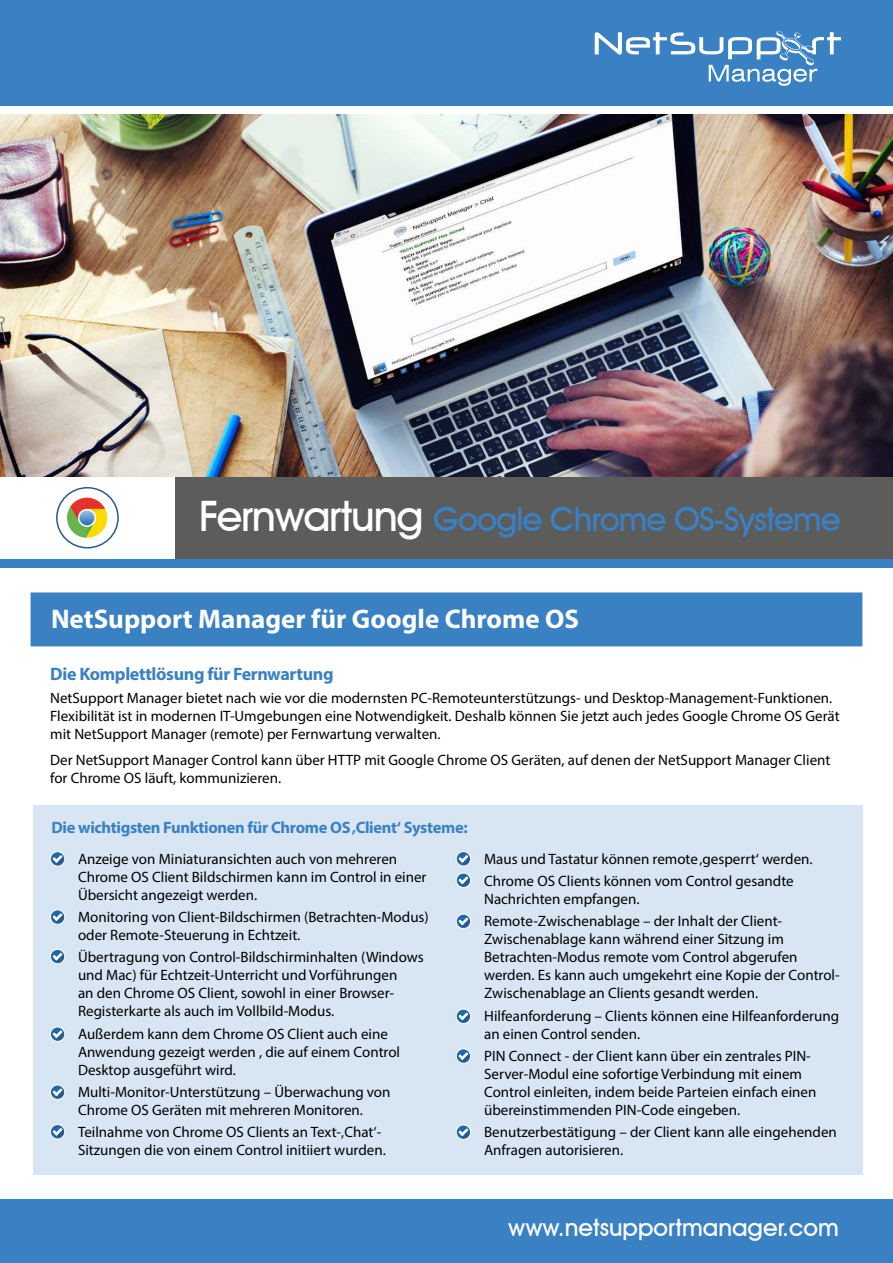
<style>
.page{position:relative;width:893px;height:1263px;background:#fff}
.page>*{position:absolute;margin:0;border:0;box-sizing:border-box;transform-origin:0 0}
.t1{font:500 33px "Avant Garde IT Cby BT";letter-spacing:-.03em;color:#3a81c3}
.t2{font:700 27px "Myriad Pro";color:#fff}
.t3{font:500 24px "Avant Garde IT Cby BT";color:#fff}
.t4{font:700 18px "Myriad Pro";letter-spacing:-.02em;color:#3a81c3}
.t5{font:700 16.5px "Myriad Pro";letter-spacing:-.02em;color:#3a81c3}
.t6{font:15px/18px "Myriad Pro";color:#000}
.s1{font-size:42px;color:#fff}
</style>
<div class="page">
<div style="left:0;top:0;width:893px;height:106px;background:#3a81c3"></div>
<div style="left:0;top:1199px;width:893px;height:64px;background:#3a81c3"></div>
<svg style="left:595px;top:30px;width:246px;height:56px"></svg>
<div style="left:0;top:559px;width:893px;height:9px;background:#3a81c3"></div>
<div style="left:174px;top:476px;width:719px;height:83px;background:#5c5c5b"></div>
<div style="left:31px;top:592px;width:831px;height:54px;background:#3a81c3;border:3px solid #3a81c3"></div>
<img style="left:0;top:115px;width:893px;height:361px">
<div style="left:33px;top:805px;width:829px;height:370px;background:#d8e6f3"></div>
<svg style="left:50px;top:852px;width:15px;height:14px"></svg>
<svg style="left:53px;top:855px;width:12px;height:11px"></svg>
<div style="left:50px;top:852px;width:15px;height:14px;border:1px solid #fff;border-radius:50%"></div>
<svg style="left:50px;top:910px;width:15px;height:14px"></svg>
<svg style="left:53px;top:913px;width:12px;height:11px"></svg>
<div style="left:50px;top:910px;width:15px;height:14px;border:1px solid #fff;border-radius:50%"></div>
<svg style="left:50px;top:949px;width:15px;height:15px"></svg>
<svg style="left:53px;top:953px;width:12px;height:9px"></svg>
<div style="left:50px;top:949px;width:15px;height:15px;border:1px solid #fff;border-radius:50%"></div>
<svg style="left:50px;top:1085px;width:15px;height:14px"></svg>
<svg style="left:53px;top:1088px;width:12px;height:11px"></svg>
<div style="left:50px;top:1085px;width:15px;height:14px;border:1px solid #fff;border-radius:50%"></div>
<svg style="left:50px;top:1027px;width:15px;height:14px"></svg>
<svg style="left:53px;top:1030px;width:12px;height:11px"></svg>
<div style="left:50px;top:1027px;width:15px;height:14px;border:1px solid #fff;border-radius:50%"></div>
<svg style="left:50px;top:1124px;width:15px;height:15px"></svg>
<svg style="left:53px;top:1128px;width:12px;height:11px"></svg>
<div style="left:50px;top:1124px;width:15px;height:15px;border:1px solid #fff;border-radius:50%"></div>
<svg style="left:456px;top:1009px;width:15px;height:14px"></svg>
<svg style="left:459px;top:1012px;width:12px;height:11px"></svg>
<div style="left:456px;top:1009px;width:15px;height:14px;border:1px solid #fff;border-radius:50%"></div>
<svg style="left:456px;top:1049px;width:15px;height:14px"></svg>
<svg style="left:459px;top:1052px;width:11px;height:11px"></svg>
<div style="left:456px;top:1049px;width:15px;height:14px;border:1px solid #fff;border-radius:50%"></div>
<svg style="left:456px;top:851px;width:15px;height:15px"></svg>
<svg style="left:459px;top:855px;width:12px;height:11px"></svg>
<div style="left:456px;top:851px;width:15px;height:15px;border:1px solid #fff;border-radius:50%"></div>
<svg style="left:456px;top:873px;width:15px;height:14px"></svg>
<svg style="left:459px;top:876px;width:12px;height:11px"></svg>
<div style="left:456px;top:873px;width:15px;height:14px;border:1px solid #fff;border-radius:50%"></div>
<svg style="left:456px;top:914px;width:15px;height:14px"></svg>
<svg style="left:459px;top:918px;width:12px;height:10px"></svg>
<div style="left:456px;top:914px;width:15px;height:14px;border:1px solid #fff;border-radius:50%"></div>
<svg style="left:456px;top:1125px;width:15px;height:14px"></svg>
<svg style="left:459px;top:1128px;width:12px;height:11px"></svg>
<div style="left:456px;top:1125px;width:15px;height:14px;border:1px solid #fff;border-radius:50%"></div>
<div style="left:56px;top:487px;width:63px;height:61px;border:2px solid #2b588e;border-radius:50%"></div>
<svg style="left:67px;top:498px;width:40px;height:40px"></svg>
<h1 class="t1" style="left:199px;top:499px;width:643px"><span class="s1">Fernwartung</span> Google Chrome OS-Systeme</h1>
<h2 class="t2" style="left:51px;top:601px;width:529px">NetSupport Manager für Google Chrome OS</h2>
<p class="t4" style="left:50px;top:662px;width:285px">Die Komplettlösung für Fernwartung</p>
<p class="t6" style="left:50px;top:689px;width:791px">NetSupport Manager bietet nach wie vor die modernsten PC-Remoteunterstützungs- und Desktop-Management-Funktionen.<br>Flexibilität ist in modernen IT-Umgebungen eine Notwendigkeit. Deshalb können Sie jetzt auch jedes Google Chrome OS Gerät mit NetSupport Manager (remote) per Fernwartung verwalten.</p>
<p class="t6" style="left:50px;top:751px;width:782px">Der NetSupport Manager Control kann über HTTP mit Google Chrome OS Geräten, auf denen der NetSupport Manager Client for Chrome OS läuft, kommunizieren.</p>
<p class="t5" style="left:51px;top:816px;width:418px">Die wichtigsten Funktionen für Chrome OS ‚Client‘ Systeme:</p>
<p class="t6" style="left:78px;top:849px;width:350px;text-indent:-27px">• Anzeige von Miniaturansichten auch von mehreren<br>Chrome OS Client Bildschirmen kann im Control in einer<br>Übersicht angezeigt werden.</p>
<p class="t6" style="left:78px;top:908px;width:352px;text-indent:-27px">• Monitoring von Client-Bildschirmen (Betrachten-Modus) oder Remote-Steuerung in Echtzeit.</p>
<p class="t6" style="left:78px;top:948px;width:347px;text-indent:-27px">• Übertragung von Control-Bildschirminhalten (Windows und Mac) für Echtzeit-Unterricht und Vorführungen<br>an den Chrome OS Client, sowohl in einer Browser-Registerkarte als auch im Vollbild-Modus.</p>
<p class="t6" style="left:78px;top:1024px;width:324px;text-indent:-27px">• Außerdem kann dem Chrome OS Client auch eine<br>Anwendung gezeigt werden , die auf einem Control<br>Desktop ausgeführt wird.</p>
<p class="t6" style="left:51px;top:1082px;width:341px;text-align:center">• Multi-Monitor-Unterstützung – Überwachung von<br>Chrome OS Geräten mit mehreren Monitoren.</p>
<p class="t6" style="left:51px;top:1123px;width:336px;text-align:right">• Teilnahme von Chrome OS Clients an Text-‚Chat‘-<br>Sitzungen die von einem Control initiiert wurden.</p>
<p class="t6" style="left:457px;top:849px;width:357px">• Maus und Tastatur können remote ‚gesperrt‘ werden.</p>
<p class="t6" style="left:484px;top:872px;width:311px;text-indent:-27px">• Chrome OS Clients können vom Control gesandte<br>Nachrichten empfangen.</p>
<p class="t6" style="left:484px;top:912px;width:357px;text-indent:-27px">• Remote-Zwischenablage – der Inhalt der Client-Zwischenablage kann während einer Sitzung im Betrachten-Modus remote vom Control abgerufen werden. Es kann auch umgekehrt eine Kopie der Control-Zwischenablage an Clients gesandt werden.</p>
<p class="t6" style="left:484px;top:1006px;width:356px;text-indent:-27px">• Hilfeanforderung – Clients können eine Hilfeanforderung an einen Control senden.</p>
<p class="t6" style="left:484px;top:1046px;width:334px;text-indent:-27px">• PIN Connect - der Client kann über ein zentrales PIN-Server-Modul eine sofortige Verbindung mit einem Control einleiten, indem beide Parteien einfach einen übereinstimmenden PIN-Code eingeben.</p>
<p class="t6" style="left:484px;top:1123px;width:354px;text-indent:-27px">• Benutzerbestätigung – der Client kann alle eingehenden<br>Anfragen autorisieren.</p>
<h3 class="t3" style="left:508px;top:1212px;width:332px">www.netsupportmanager.com</h3>
</div>
